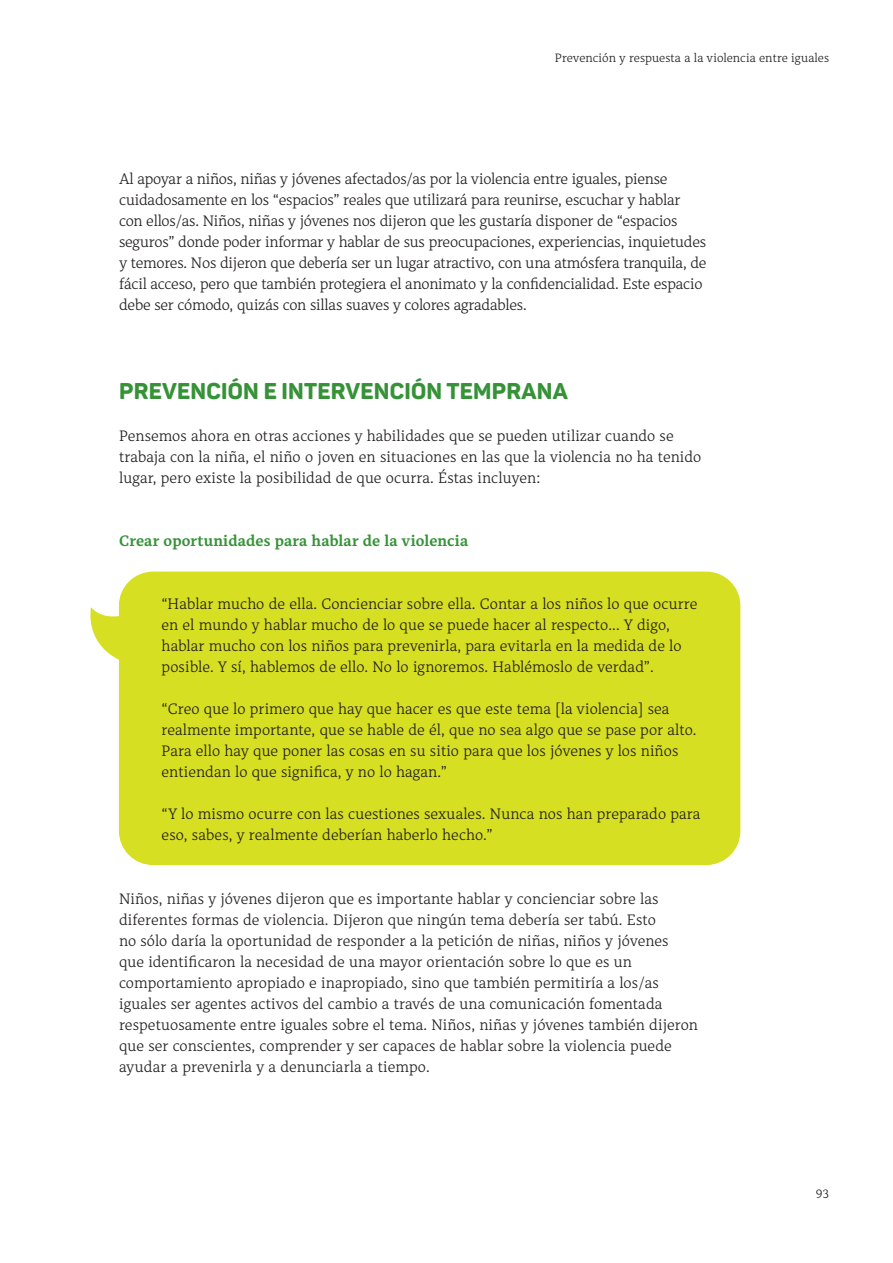
<style>
.page{position:relative;width:893px;height:1263px;background:#fff}
.page>*{position:absolute;margin:0;border:0;box-sizing:border-box;transform-origin:0 0}
.t1{font:800 22.5px "Panton";letter-spacing:.01em;color:#369237}
.t2{font:300 15px/21px "Alkes";color:#231f20}
.t3{font:700 15px "Alkes";letter-spacing:.01em;color:#369237}
.t4{font:300 12px "Alkes";letter-spacing:.005em;color:#231f20}
</style>
<div class="page">
<svg style="left:90px;top:607px;width:29px;height:56px"></svg>
<div style="left:119px;top:572px;width:621px;height:293px;background:#d6df21;border-radius:34px"></div>
<p class="t4" style="left:555px;top:50px;width:276px">Prevención y respuesta a la violencia entre iguales</p>
<p class="t2" style="left:119px;top:168px;width:589px">Al apoyar a niños, niñas y jóvenes afectados/as por la violencia entre iguales, piense cuidadosamente en los “espacios” reales que utilizará para reunirse, escuchar y hablar con ellos/as. Niños, niñas y jóvenes nos dijeron que les gustaría disponer de “espacios seguros” donde poder informar y hablar de sus preocupaciones, experiencias, inquietudes y temores. Nos dijeron que debería ser un lugar atractivo, con una atmósfera tranquila, de fácil acceso, pero que también protegiera el anonimato y la confidencialidad. Este espacio debe ser cómodo, quizás con sillas suaves y colores agradables.</p>
<h1 class="t1" style="left:119px;top:377px;width:450px">PREVENCIÓN E INTERVENCIÓN TEMPRANA</h1>
<p class="t2" style="left:119px;top:425px;width:584px">Pensemos ahora en otras acciones y habilidades que se pueden utilizar cuando se trabaja con la niña, el niño o joven en situaciones en las que la violencia no ha tenido lugar, pero existe la posibilidad de que ocurra. Éstas incluyen:</p>
<p class="t3" style="left:119px;top:531px;width:351px">Crear oportunidades para hablar de la violencia</p>
<p class="t2" style="left:162px;top:593px;width:537px">“Hablar mucho de ella. Concienciar sobre ella. Contar a los niños lo que ocurre en el mundo y hablar mucho de lo que se puede hacer al respecto... Y digo, hablar mucho con los niños para prevenirla, para evitarla en la medida de lo posible. Y sí, hablemos de ello. No lo ignoremos. Hablémoslo de verdad”.</p>
<p class="t2" style="left:162px;top:698px;width:537px">“Creo que lo primero que hay que hacer es que este tema [la violencia] sea realmente importante, que se hable de él, que no sea algo que se pase por alto.<br>Para ello hay que poner las cosas en su sitio para que los jóvenes y los niños entiendan lo que significa, y no lo hagan.”</p>
<p class="t2" style="left:162px;top:803px;width:540px">“Y lo mismo ocurre con las cuestiones sexuales. Nunca nos han preparado para eso, sabes, y realmente deberían haberlo hecho.”</p>
<p class="t2" style="left:119px;top:888px;width:580px">Niños, niñas y jóvenes dijeron que es importante hablar y concienciar sobre las diferentes formas de violencia. Dijeron que ningún tema debería ser tabú. Esto<br>no sólo daría la oportunidad de responder a la petición de niñas, niños y jóvenes<br>que identificaron la necesidad de una mayor orientación sobre lo que es un comportamiento apropiado e inapropiado, sino que también permitiría a los/as iguales ser agentes activos del cambio a través de una comunicación fomentada respetuosamente entre iguales sobre el tema. Niños, niñas y jóvenes también dijeron que ser conscientes, comprender y ser capaces de hablar sobre la violencia puede ayudar a prevenirla y a denunciarla a tiempo.</p>
<p class="t4" style="left:816px;top:1186px;width:15px">93</p>
</div>
